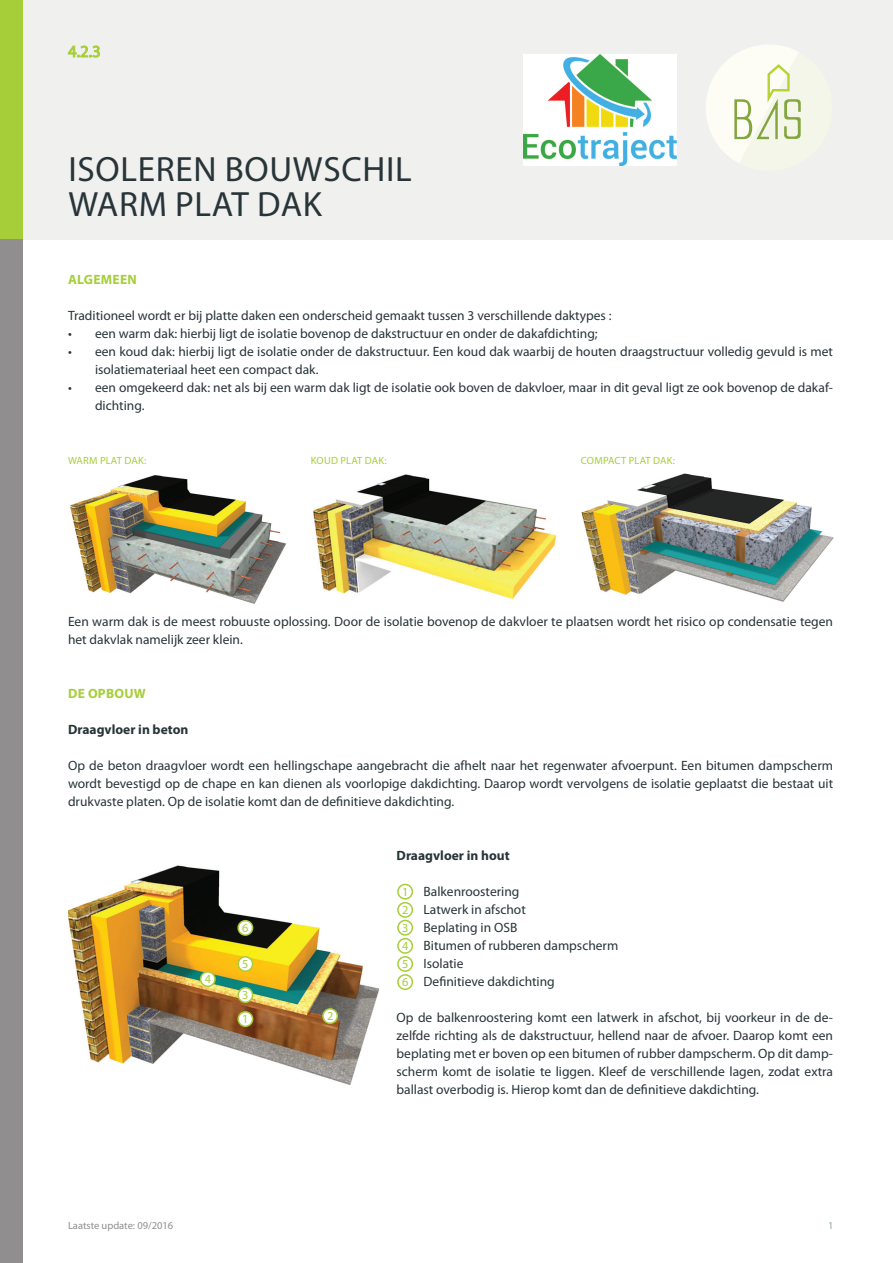
<style>
.page{position:relative;width:893px;height:1263px;background:#fff}
.page>*{position:absolute;margin:0;border:0;box-sizing:border-box;transform-origin:0 0}
.t1{font:35.25px/35.2px "Myriad Pro";letter-spacing:.02em;color:#273438}
.t2{font:16.8px "Myriad Pro";color:#a6ce39}
.t3{font:13.5px/18px "Myriad Pro";color:#273438}
.t4{font:700 13.5px "Myriad Pro";color:#273438}
.t5{font:700 13.5px "Myriad Pro";letter-spacing:.02em;color:#a6ce39}
.t6{font:12.3px/18.1px "Myriad Pro";color:#a6ce39;text-align:justify}
.t7{font:10.5px "Myriad Pro";letter-spacing:.02em;color:#a6ce39}
.t8{font:10.5px "Myriad Pro";color:#908e8e}
.t9{font:10.5px "Myriad Pro";color:#95a3a8}
</style>
<div class="page">
<div style="left:0;top:0;width:893px;height:239px;background:#f0f0ef"></div>
<svg style="left:706px;top:45px;width:95px;height:118px"></svg>
<div style="left:0;top:0;width:23px;height:239px;background:#a6ce39"></div>
<div style="left:0;top:239px;width:23px;height:1024px;background:#908e8e"></div>
<img style="left:524px;top:54px;width:153px;height:112px">
<img style="left:69px;top:475px;width:217px;height:129px">
<img style="left:313px;top:474px;width:244px;height:125px">
<img style="left:582px;top:474px;width:252px;height:128px">
<svg style="left:68px;top:45px;width:32px;height:13px"></svg>
<img style="left:68px;top:865px;width:312px;height:220px">
<div style="left:397px;top:884px;width:16px;height:15px;border:2px solid #a6ce39;border-radius:50%"></div>
<div style="left:397px;top:902px;width:16px;height:16px;border:2px solid #a6ce39;border-radius:50%"></div>
<div style="left:397px;top:920px;width:16px;height:15px;border:2px solid #a6ce39;border-radius:50%"></div>
<div style="left:397px;top:938px;width:16px;height:16px;border:2px solid #a6ce39;border-radius:50%"></div>
<div style="left:397px;top:956px;width:16px;height:16px;border:2px solid #a6ce39;border-radius:50%"></div>
<div style="left:397px;top:974px;width:16px;height:16px;border:2px solid #a6ce39;border-radius:50%"></div>
<div style="left:238px;top:1012px;width:15px;height:14px;background:#fff;border-radius:50%"></div>
<div style="left:237px;top:1011px;width:16px;height:16px;border:2px solid #a6ce39;border-radius:50%"></div>
<div style="left:323px;top:1009px;width:14px;height:14px;background:#fff;border-radius:50%"></div>
<div style="left:322px;top:1008px;width:16px;height:16px;border:2px solid #a6ce39;border-radius:50%"></div>
<div style="left:238px;top:988px;width:15px;height:14px;background:#fff;border-radius:50%"></div>
<div style="left:237px;top:987px;width:16px;height:16px;border:2px solid #a6ce39;border-radius:50%"></div>
<div style="left:201px;top:972px;width:14px;height:14px;background:#fff;border-radius:50%"></div>
<div style="left:200px;top:971px;width:16px;height:16px;border:2px solid #a6ce39;border-radius:50%"></div>
<div style="left:238px;top:957px;width:15px;height:14px;background:#fff;border-radius:50%"></div>
<div style="left:237px;top:956px;width:16px;height:16px;border:2px solid #a6ce39;border-radius:50%"></div>
<div style="left:238px;top:921px;width:15px;height:14px;background:#fff;border-radius:50%"></div>
<div style="left:237px;top:920px;width:16px;height:16px;border:2px solid #a6ce39;border-radius:50%"></div>
<p class="t2" style="left:68px;top:41px;width:34px">4.2.3</p>
<h1 class="t1" style="left:68px;top:151px;width:345px">ISOLEREN BOUWSCHIL warm plat dak</h1>
<p class="t5" style="left:68px;top:271px;width:70px">ALGEMEEN</p>
<p class="t3" style="left:68px;top:307px;width:545px">Traditioneel wordt er bij platte daken een onderscheid gemaakt tussen 3 verschillende daktypes :</p>
<p class="t3" style="left:68px;top:325px;width:531px">• een warm dak: hierbij ligt de isolatie bovenop de dakstructuur en onder de dakafdichting;</p>
<p class="t3" style="left:95px;top:343px;width:740px;text-indent:-27px">• een koud dak: hierbij ligt de isolatie onder de dakstructuur. Een koud dak waarbij de houten draagstructuur volledig gevuld is met isolatiemateriaal heet een compact dak.</p>
<p class="t3" style="left:95px;top:379px;width:740px;text-indent:-27px">• een omgekeerd dak: net als bij een warm dak ligt de isolatie ook boven de dakvloer, maar in dit geval ligt ze ook bovenop de dakaf&shy;dichting.</p>
<p class="t7" style="left:68px;top:454px;width:80px">Warm plat dak:</p>
<p class="t7" style="left:311px;top:454px;width:77px">Koud PLAT dak:</p>
<p class="t7" style="left:581px;top:454px;width:96px">Compact PLAT dak:</p>
<p class="t3" style="left:68px;top:613px;width:766px">Een warm dak is de meest robuuste oplossing. Door de isolatie bovenop de dakvloer te plaatsen wordt het risico op condensatie tegen het dakvlak namelijk zeer klein.</p>
<p class="t5" style="left:68px;top:685px;width:79px">DE OPBOUW</p>
<p class="t4" style="left:68px;top:721px;width:122px">Draagvloer in beton</p>
<p class="t3" style="left:68px;top:757px;width:767px;text-align:justify">Op de beton draagvloer wordt een hellingschape aangebracht die afhelt naar het regenwater afvoerpunt. Een bitumen dampscherm wordt bevestigd op de chape en kan dienen als voorlopige dakdichting. Daarop wordt vervolgens de isolatie geplaatst die bestaat uit drukvaste platen. Op de isolatie komt dan de definitieve dakdichting.</p>
<p class="t6" style="left:205px;top:970px;width:8px">4</p>
<p class="t6" style="left:242px;top:918px;width:8px">6</p>
<p class="t6" style="left:242px;top:955px;width:8px">5</p>
<p class="t6" style="left:242px;top:986px;width:8px">3</p>
<p class="t6" style="left:242px;top:1010px;width:8px">1</p>
<p class="t6" style="left:327px;top:1007px;width:8px">2</p>
<p class="t4" style="left:397px;top:847px;width:115px">Draagvloer in hout</p>
<p class="t3" style="left:424px;top:883px;width:196px">Balkenroostering<br>Latwerk in afschot<br>Beplating in OSB<br>Bitumen of rubberen dampscherm<br>Isolatie<br>Definitieve dakdichting</p>
<p class="t3" style="left:397px;top:1009px;width:438px;text-align:justify">Op de balkenroostering komt een latwerk in afschot, bij voorkeur in de de&shy;zelfde richting als de dakstructuur, hellend naar de afvoer. Daarop komt een beplating met er boven op een bitumen of rubber dampscherm. Op dit damp&shy;scherm komt de isolatie te liggen. Kleef de verschillende lagen, zodat extra ballast overbodig is. Hierop komt dan de definitieve dakdichting.</p>
<p class="t6" style="left:402px;top:882px;width:8px">1<br>2<br>3<br>4<br>5<br>6</p>
<p class="t8" style="left:68px;top:1219px;width:107px">Laatste update: 09/2016</p>
<p class="t9" style="left:828px;top:1219px;width:7px">1</p>
</div>
